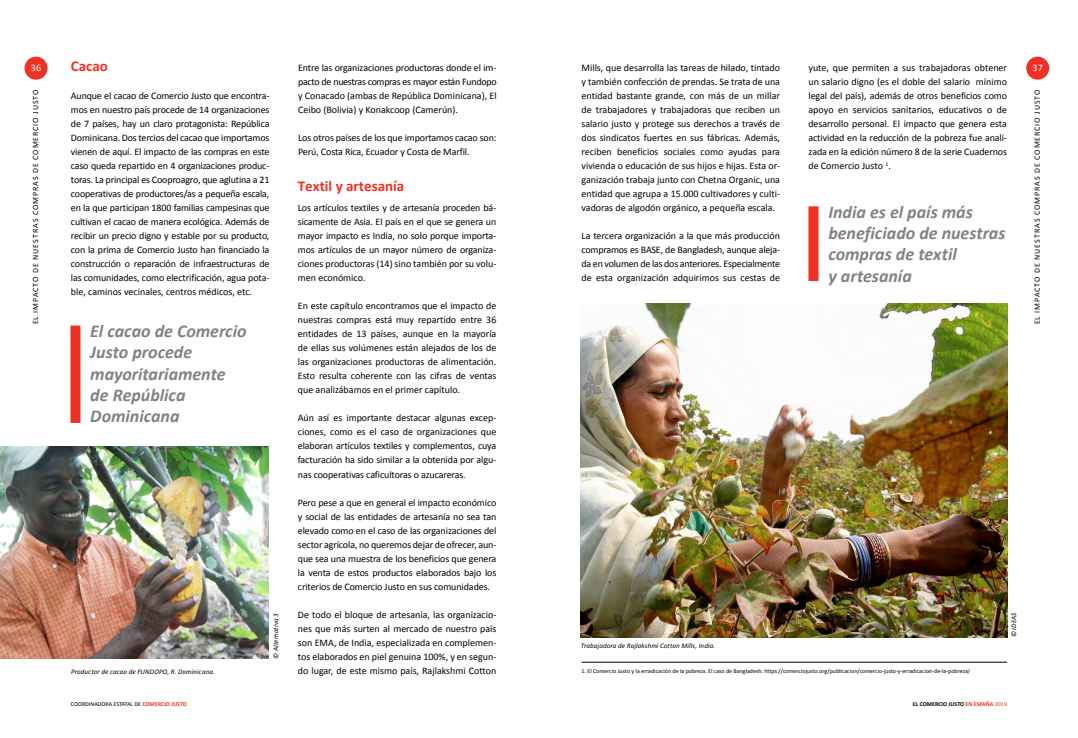
<style>
.page{position:relative;width:1078px;height:738px;background:#fff}
.page>*{position:absolute;margin:0;border:0;box-sizing:border-box;transform-origin:0 0}
.t1{font:italic 700 18px/21.2px "Calibri";letter-spacing:-.005em;color:#808285}
.t2{font:700 15px "Calibri";color:#ee3124}
.t3{font:10px/14px "Calibri";letter-spacing:-.01em;color:#000;text-align:justify}
.t4{font:10px "Calibri";color:#fff}
.t5{font:8px "Calibri";letter-spacing:.11em;color:#000}
.t6{font:italic 7px "Calibri";letter-spacing:.015em;color:#000}
.t7{font:6px "Calibri";color:#000}
.t8{font:700 6px "Calibri";color:#000}
.s1{font-weight:700;color:#ee3124}
.s2{color:#ee3124}
.s3{font-weight:400;color:#ee3124}
</style>
<div class="page">
<div style="left:25px;top:57px;width:22px;height:23px;background:#ee3124;border-radius:50%"></div>
<div style="left:1025px;top:57px;width:23px;height:23px;background:#ee3124;border-radius:50%"></div>
<img style="left:580px;top:303px;width:426px;height:333px">
<div style="left:808px;top:206px;width:10px;height:75px;background:#ee3124"></div>
<div style="left:70px;top:325px;width:10px;height:97px;background:#ee3124"></div>
<img style="left:0;top:446px;width:269px;height:212px">
<hr style="left:581px;top:661px;width:425px;height:1px;background:#000">
<p class="t4" style="left:31px;top:61px;width:12px">36</p>
<p class="t5" style="left:31px;top:324px;width:235px;rotate:-90deg">El impacto de nuestras compras de Comercio Justo</p>
<h2 class="t2" style="left:71px;top:56px;width:39px">Cacao</h2>
<p class="t3" style="left:71px;top:88px;width:200px">Aunque el cacao de Comercio Justo que encontra&shy;mos en nuestro país procede de 14 organizaciones de 7 países, hay un claro protagonista: República Dominicana. Dos tercios del cacao que importamos vienen de aquí. El impacto de las compras en este caso queda repartido en 4 organizaciones produc&shy;toras. La principal es Cooproagro, que aglutina a 21 cooperativas de productores/as a pequeña escala, en la que participan 1800 familias campesinas que cultivan el cacao de manera ecológica. Además de recibir un precio digno y estable por su producto, con la prima de Comercio Justo han financiado la construcción o reparación de infraestructuras de las comunidades, como electrificación, agua pota&shy;ble, caminos vecinales, centros médicos, etc.</p>
<h1 class="t1" style="left:90px;top:319px;width:158px">El cacao de Comercio<br>Justo procede mayoritariamente de República<br>Dominicana</h1>
<p class="t6" style="left:71px;top:666px;width:145px">Productor de cacao de FUNDOPO, R. Dominicana.</p>
<p class="t6" style="left:271px;top:658px;width:46px;rotate:-90deg">© Alternativa 3</p>
<p class="t3" style="left:298px;top:60px;width:200px">Entre las organizaciones productoras donde el im&shy;pacto de nuestras compras es mayor están Fundopo y Conacado (ambas de República Dominicana), El Ceibo (Bolivia) y Konakcoop (Camerún).</p>
<p class="t3" style="left:298px;top:130px;width:200px">Los otros países de los que importamos cacao son:<br>Perú, Costa Rica, Ecuador y Costa de M arfil.</p>
<p class="t3" style="left:581px;top:60px;width:200px">M ills, que desarrolla las tareas de hilado, tintado y también confección de prendas. Se trata de una entidad bastante grande, con más de un millar de trabajadores y trabajadoras que reciben un salario justo y protege sus derechos a través de dos sindicatos fuertes en sus fábricas. Además, reciben beneficios sociales como ayudas para vivienda o educación de sus hijos e hijas. Esta or&shy;ganización trabaja junto con Chetna Organic, una entidad que agrupa a 15.000 cultivadores y culti&shy;vadoras de algodón orgánico, a pequeña escala.</p>
<p class="t3" style="left:581px;top:228px;width:200px">La tercera organización a la que más producción compramos es BASE, de Bangladesh, aunque aleja&shy;da en volumen de las dos anteriores. Especialmente de esta organización adquirimos sus cestas de</p>
<p class="t3" style="left:808px;top:60px;width:200px">yute, que permiten a sus trabajadoras obtener un salario digno (es el doble del salario mínimo legal del país), además de otros beneficios como apoyo en servicios sanitarios, educativos o de desarrollo personal. El impacto que genera esta actividad en la reducción de la pobreza fue anali&shy;zada en la edición número 8 de la serie Cuadernos de Comercio Justo <sup>1</sup>.</p>
<h2 class="t2" style="left:298px;top:176px;width:108px">Textil y artesanía</h2>
<p class="t3" style="left:298px;top:200px;width:200px">Los artículos textiles y de artesanía proceden bá&shy;sicamente de Asia. El país en el que se genera un mayor impacto es I ndia, no solo porque importa&shy;mos artículos de un mayor número de organiza&shy;ciones productoras (14) sino también por su volu&shy;men económico.</p>
<p class="t3" style="left:298px;top:298px;width:200px">En este capítulo encontramos que el impacto de nuestras compras está muy repartido entre 36 entidades de 13 países, aunque en la mayoría de ellas sus volúmenes están alejados de los de las organizaciones productoras de alimentación.<br>Esto resulta coherente con las cifras de ventas que analizábamos en el primer capítulo.</p>
<p class="t3" style="left:298px;top:410px;width:200px">Aún así es importante destacar algunas excep&shy;ciones, como es el caso de organizaciones que elaboran artículos textiles y complementos, cuya facturación ha sido similar a la obtenida por algu&shy;nas cooperativas caficultoras o azucareras.</p>
<p class="t3" style="left:298px;top:494px;width:200px">Pero pese a que en general el impacto económico y social de las entidades de artesanía no sea tan elevado como en el caso de las organizaciones del sector agrícola, no queremos dejar de ofrecer, aun&shy;que sea una muestra de los beneficios que genera la venta de estos productos elaborados bajo los criterios de Comercio Justo en sus comunidades.</p>
<p class="t3" style="left:298px;top:606px;width:200px">De todo el bloque de artesanía, las organizacio&shy;nes que más surten al mercado de nuestro país son EMA, de I ndia, especializada en complemen&shy;tos elaborados en piel genuina 100%, y en segun&shy;do lugar, de este mismo país, Rajlakshmi Cotton</p>
<p class="t6" style="left:1009px;top:636px;width:26px;rotate:-90deg">© IDEAS</p>
<h1 class="t1" style="left:828px;top:200px;width:179px">India es el país más beneficiado de nuestras compras de textil<br>y artesanía</h1>
<p class="t6" style="left:580px;top:640px;width:136px">Trabajadora de Rajlakshmi Cotton Mills, India.</p>
<p class="t7" style="left:581px;top:667px;width:390px">1. El Comercio Justo y la erradicación de la pobreza. El caso de Bangladesh. https://comerciojusto.org/publicacion/comercio-justo-y-erradicacion-de-la-pobreza/</p>
<p class="t4" style="left:1032px;top:61px;width:12px">37</p>
<p class="t5" style="left:1032px;top:324px;width:236px;rotate:-90deg">El impacto de nue stras compras de Comercio Justo</p>
<p class="t7" style="left:71px;top:700px;width:117px">COORDINADORA ESTATAL DE <span class="s1">COMERCIO JUSTO</span></p>
<p class="t8" style="left:912px;top:700px;width:96px">EL COMERCIO JUSTO <span class="s2">EN ESPAÑA</span> <span class="s3">2019</span></p>
</div>
